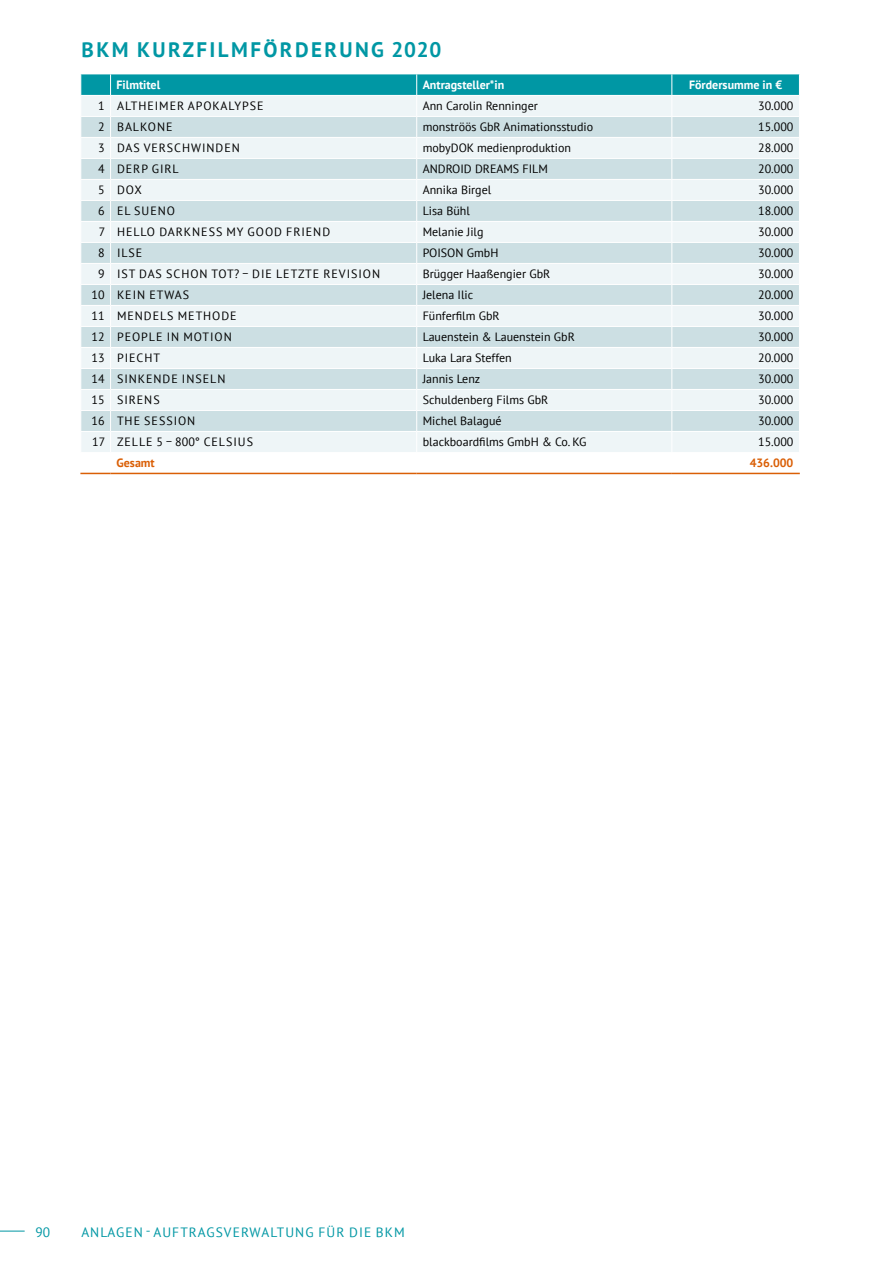
<style>
.page{position:relative;width:893px;height:1263px;background:#fff}
.page>*{position:absolute;margin:0;border:0;box-sizing:border-box;transform-origin:0 0}
.t1{font:700 21px "PT Sans";letter-spacing:.115em;color:#0097a4}
.Fließtext{font:13.5px "PT Sans";letter-spacing:.08em;color:#0097a4}
.Tabelle{font:12px "PT Sans";color:#000}
.Tabelle-2{font:12px "PT Sans";letter-spacing:.08em;color:#000}
.Tabelle-3{font:700 12px "PT Sans";color:#fff}
.Tabelle-4{font:700 12px "PT Sans";color:#da5f06}
</style>
<div class="page">
<svg style="left:0;top:1231px;width:25px;height:1px"></svg>
<hr style="left:80px;top:473px;width:31px;height:1px;background:#da5f06">
<hr style="left:111px;top:473px;width:306px;height:1px;background:#da5f06">
<hr style="left:417px;top:473px;width:255px;height:1px;background:#da5f06">
<hr style="left:672px;top:473px;width:128px;height:1px;background:#da5f06">
<svg style="left:80px;top:74px;width:720px;height:399px;background:#d6e8eb"></svg>
<hr style="left:80px;top:116px;width:31px;height:1px;background:#fff">
<hr style="left:111px;top:116px;width:306px;height:1px;background:#fff">
<hr style="left:417px;top:116px;width:255px;height:1px;background:#fff">
<hr style="left:672px;top:116px;width:128px;height:1px;background:#fff">
<hr style="left:80px;top:137px;width:31px;height:1px;background:#fff">
<hr style="left:111px;top:137px;width:306px;height:1px;background:#fff">
<hr style="left:417px;top:137px;width:255px;height:1px;background:#fff">
<hr style="left:672px;top:137px;width:128px;height:1px;background:#fff">
<hr style="left:80px;top:158px;width:31px;height:1px;background:#fff">
<hr style="left:111px;top:158px;width:306px;height:1px;background:#fff">
<hr style="left:417px;top:158px;width:255px;height:1px;background:#fff">
<hr style="left:672px;top:158px;width:128px;height:1px;background:#fff">
<hr style="left:80px;top:179px;width:31px;height:1px;background:#fff">
<hr style="left:111px;top:179px;width:306px;height:1px;background:#fff">
<hr style="left:417px;top:179px;width:255px;height:1px;background:#fff">
<hr style="left:672px;top:179px;width:128px;height:1px;background:#fff">
<hr style="left:80px;top:200px;width:31px;height:1px;background:#fff">
<hr style="left:111px;top:200px;width:306px;height:1px;background:#fff">
<hr style="left:417px;top:200px;width:255px;height:1px;background:#fff">
<hr style="left:672px;top:200px;width:128px;height:1px;background:#fff">
<hr style="left:80px;top:221px;width:31px;height:1px;background:#fff">
<hr style="left:111px;top:221px;width:306px;height:1px;background:#fff">
<hr style="left:417px;top:221px;width:255px;height:1px;background:#fff">
<hr style="left:672px;top:221px;width:128px;height:1px;background:#fff">
<h2 class="t1" style="left:82px;top:35px;width:361px">BKM KURZFILMFÖRDERUNG 2020</h2>
<p class="Tabelle-3" style="left:117px;top:77px;width:45px">Filmtitel</p>
<p class="Tabelle-3" style="left:423px;top:77px;width:83px">Antragsteller*in</p>
<p class="Tabelle-3" style="left:689px;top:77px;width:95px">Fördersumme in €</p>
<p class="Tabelle" style="left:98px;top:98px;width:8px">1</p>
<p class="Tabelle-2" style="left:117px;top:98px;width:148px">ALTHEIMER APOKALYPSE</p>
<p class="Tabelle" style="left:423px;top:98px;width:117px">Ann Carolin Renninger</p>
<p class="Tabelle" style="left:758px;top:98px;width:37px">30.000</p>
<p class="Tabelle" style="left:98px;top:119px;width:8px">2</p>
<p class="Tabelle-2" style="left:117px;top:119px;width:57px">BALKONE</p>
<p class="Tabelle" style="left:423px;top:119px;width:172px">monströös GbR Animationsstudio</p>
<p class="Tabelle" style="left:758px;top:119px;width:37px">15.000</p>
<p class="Tabelle" style="left:98px;top:140px;width:8px">3</p>
<p class="Tabelle-2" style="left:117px;top:140px;width:124px">DAS VERSCHWINDEN</p>
<p class="Tabelle" style="left:423px;top:140px;width:150px">mobyDOK medienproduktion</p>
<p class="Tabelle" style="left:758px;top:140px;width:37px">28.000</p>
<p class="Tabelle" style="left:98px;top:161px;width:8px">4</p>
<p class="Tabelle-2" style="left:117px;top:161px;width:63px">DERP GIRL</p>
<p class="Tabelle" style="left:423px;top:161px;width:127px">ANDROID DREAMS FILM</p>
<p class="Tabelle" style="left:758px;top:161px;width:37px">20.000</p>
<p class="Tabelle" style="left:98px;top:182px;width:8px">5</p>
<p class="Tabelle" style="left:117px;top:182px;width:26px">DOX</p>
<p class="Tabelle" style="left:423px;top:182px;width:70px">Annika Birgel</p>
<p class="Tabelle" style="left:758px;top:182px;width:37px">30.000</p>
<p class="Tabelle" style="left:98px;top:203px;width:8px">6</p>
<p class="Tabelle" style="left:117px;top:203px;width:60px">EL SUENO</p>
<p class="Tabelle" style="left:423px;top:203px;width:49px">Lisa Bühl</p>
<p class="Tabelle" style="left:758px;top:203px;width:37px">18.000</p>
<p class="Tabelle" style="left:99px;top:224px;width:8px">7</p>
<p class="Tabelle-2" style="left:117px;top:224px;width:215px">HELLO DARKNESS MY GOOD FRIEND</p>
<p class="Tabelle" style="left:423px;top:224px;width:62px">Melanie Jilg</p>
<p class="Tabelle" style="left:758px;top:224px;width:37px">30.000</p>
<p class="Tabelle" style="left:98px;top:245px;width:8px">8</p>
<p class="Tabelle" style="left:117px;top:245px;width:27px">ILSE</p>
<p class="Tabelle" style="left:423px;top:245px;width:77px">POISON GmbH</p>
<p class="Tabelle" style="left:758px;top:245px;width:37px">30.000</p>
<p class="Tabelle" style="left:98px;top:266px;width:8px">9</p>
<p class="Tabelle-2" style="left:117px;top:266px;width:265px">IST DAS SCHON TOT? – DIE LETZTE REVISION</p>
<p class="Tabelle" style="left:423px;top:266px;width:129px">Brügger Haaßengier GbR</p>
<p class="Tabelle" style="left:758px;top:266px;width:37px">30.000</p>
<p class="Tabelle" style="left:91px;top:287px;width:15px">10</p>
<p class="Tabelle-2" style="left:117px;top:287px;width:74px">KEIN ETWAS</p>
<p class="Tabelle" style="left:423px;top:287px;width:52px">Jelena Ilic</p>
<p class="Tabelle" style="left:758px;top:287px;width:37px">20.000</p>
<p class="Tabelle" style="left:91px;top:308px;width:15px">11</p>
<p class="Tabelle-2" style="left:117px;top:308px;width:121px">MENDELS METHODE</p>
<p class="Tabelle" style="left:423px;top:308px;width:79px">Fünferfilm GbR</p>
<p class="Tabelle" style="left:758px;top:308px;width:37px">30.000</p>
<p class="Tabelle" style="left:91px;top:329px;width:15px">12</p>
<p class="Tabelle-2" style="left:117px;top:329px;width:116px">PEOPLE IN MOTION</p>
<p class="Tabelle" style="left:423px;top:329px;width:154px">Lauenstein &amp; Lauenstein GbR</p>
<p class="Tabelle" style="left:758px;top:329px;width:37px">30.000</p>
<p class="Tabelle" style="left:91px;top:350px;width:15px">13</p>
<p class="Tabelle" style="left:117px;top:350px;width:45px">PIECHT</p>
<p class="Tabelle" style="left:423px;top:350px;width:91px">Luka Lara Steffen</p>
<p class="Tabelle" style="left:758px;top:350px;width:37px">20.000</p>
<p class="Tabelle" style="left:91px;top:371px;width:15px">14</p>
<p class="Tabelle-2" style="left:117px;top:371px;width:110px">SINKENDE INSELN</p>
<p class="Tabelle" style="left:423px;top:371px;width:59px">Jannis Lenz</p>
<p class="Tabelle" style="left:758px;top:371px;width:37px">30.000</p>
<p class="Tabelle" style="left:91px;top:392px;width:15px">15</p>
<p class="Tabelle" style="left:117px;top:392px;width:44px">SIRENS</p>
<p class="Tabelle" style="left:423px;top:392px;width:127px">Schuldenberg Films GbR</p>
<p class="Tabelle" style="left:758px;top:392px;width:37px">30.000</p>
<p class="Tabelle" style="left:91px;top:413px;width:15px">16</p>
<p class="Tabelle-2" style="left:117px;top:413px;width:80px">THE SESSION</p>
<p class="Tabelle" style="left:423px;top:413px;width:80px">Michel Balagué</p>
<p class="Tabelle" style="left:758px;top:413px;width:37px">30.000</p>
<p class="Tabelle" style="left:92px;top:434px;width:15px">17</p>
<p class="Tabelle-2" style="left:117px;top:434px;width:137px">ZELLE 5 – 800° CELSIUS</p>
<p class="Tabelle" style="left:423px;top:434px;width:165px">blackboardfilms GmbH &amp; Co. KG</p>
<p class="Tabelle" style="left:758px;top:434px;width:37px">15.000</p>
<p class="Tabelle-4" style="left:117px;top:455px;width:40px">Gesamt</p>
<p class="Tabelle-4" style="left:750px;top:455px;width:45px">436.000</p>
<p class="Fließtext" style="left:36px;top:1223px;width:16px">90</p>
<p class="Fließtext" style="left:81px;top:1223px;width:325px">ANLAGEN - AUFTRAGSVERWALTUNG FÜR DIE BKM</p>
</div>
